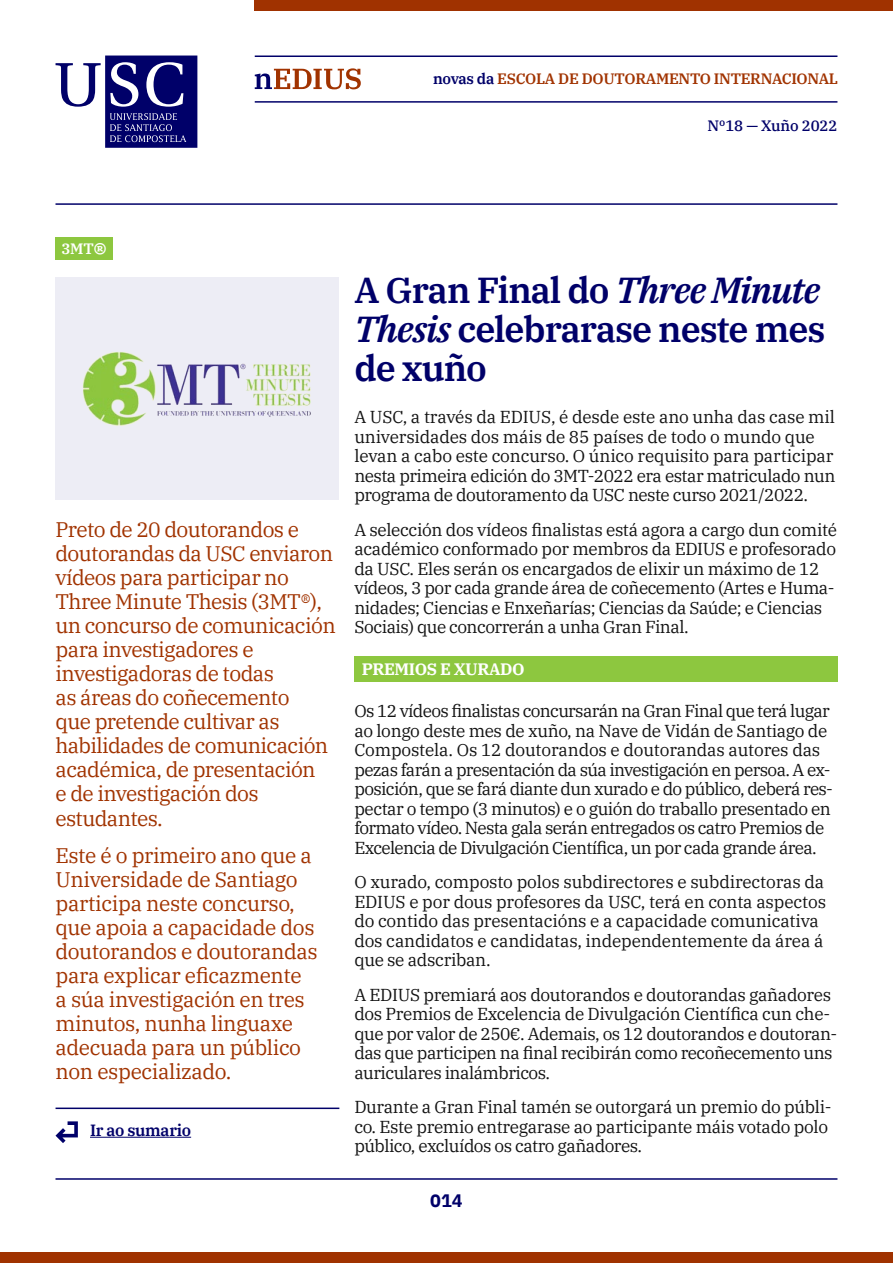
<style>
.page{position:relative;width:893px;height:1263px;background:#fff}
.page>*{position:absolute;margin:0;border:0;box-sizing:border-box;transform-origin:0 0}
.t1{font:600 36px/39px "IBM Plex Serif";letter-spacing:-.03em;color:#000069}
.t2{font:21px/24px "IBM Plex Serif";letter-spacing:-.03em;color:#a13300}
.t3{font:700 18px "IBM Plex Sans";color:#000069}
.t4{font:17.25px/19.5px "IBM Plex Serif";letter-spacing:-.02em;color:#121212}
.t5{font:17.25px/19.5px "IBM Plex Serif";letter-spacing:-.04em;color:#121212}
.t6{font:700 16.5px "IBM Plex Serif";letter-spacing:-.03em;color:#fff}
.t7{font:600 16.2px "IBM Plex Serif";letter-spacing:-.02em;color:#000069}
.t8{font:600 15px "IBM Plex Serif";letter-spacing:-.02em;color:#a13300}
.t9{font:500 15px "IBM Plex Serif";letter-spacing:-.01em;color:#000069}
.t10{font:600 15px "IBM Plex Serif";color:#fff}
.s1{color:#000069}
.s2{font-size:28.5px}
.s3{font-style:italic}
</style>
<div class="page">
<svg style="left:56px;top:56px;width:141px;height:92px"></svg>
<hr style="left:255px;top:56px;width:582px;height:1px;background:#000069">
<hr style="left:255px;top:101px;width:582px;height:2px;background:#000069">
<div style="left:255px;top:0;width:638px;height:10px;background:#a03200"></div>
<div style="left:0;top:1252px;width:893px;height:11px;background:#a03200"></div>
<hr style="left:56px;top:1178px;width:781px;height:2px;background:#000069">
<svg style="left:255px;top:68px;width:106px;height:21px"></svg>
<hr style="left:90px;top:1137px;width:101px;height:1px;background:#000069">
<hr style="left:56px;top:1107px;width:283px;height:2px;background:#000069">
<svg style="left:56px;top:1121px;width:22px;height:22px"></svg>
<hr style="left:56px;top:203px;width:781px;height:2px;background:#000069">
<div style="left:56px;top:277px;width:283px;height:223px;background:#ededf5"></div>
<div style="left:354px;top:656px;width:483px;height:25px;background:#8dc73f"></div>
<div style="left:56px;top:237px;width:57px;height:22px;background:#8dc73f"></div>
<p class="t8" style="left:433px;top:67px;width:407px"><span class="s1">novas da</span> ESCOLA DE DOUTORAMENTO INTERNACIONAL</p>
<p class="t9" style="left:708px;top:114px;width:131px">Nº18 — Xuño 2022</p>
<p class="t10" style="left:61px;top:237px;width:47px">3MT<span class="s2">®</span></p>
<p class="t2" style="left:56px;top:516px;width:282px">Preto de 20 doutorandos e doutorandas da USC enviaron vídeos para participar no<br>Three Minute Thesis (3MT®), un concurso de comunicación para investigadores e investigadoras de todas<br>as áreas do coñecemento<br>que pretende cultivar as habilidades de comunicación académica, de presentación<br>e de investigación dos estudantes.</p>
<p class="t2" style="left:56px;top:842px;width:264px">Este é o primeiro ano que a<br>Universidade de Santiago participa neste concurso, que apoia a capacidade dos doutorandos e doutorandas para explicar eficazmente a súa investigación en tres minutos, nunha linguaxe adecuada para un público non especializado.</p>
<p class="t7" style="left:90px;top:1118px;width:103px">Ir ao sumario</p>
<h1 class="t1" style="left:354px;top:268px;width:473px">A Gran Final do <span class="s3">Three Minute<br>Thesis</span> celebrarase neste mes de xuño</h1>
<p class="t4" style="left:354px;top:406px;width:482px">A USC, a través da EDIUS, é desde este ano unha das case mil universidades dos máis de 85 países de todo o mundo que levan a cabo este concurso. O único requisito para participar nesta primeira edición do 3MT-2022 era estar matriculado nun programa de doutoramento da USC neste curso 2021/2022.</p>
<p class="t4" style="left:354px;top:518px;width:484px">A selección dos vídeos finalistas está agora a cargo dun comité académico conformado por membros da EDIUS e profesorado da USC. Eles serán os encargados de elixir un máximo de 12 vídeos, 3 por cada grande área de coñecemento (Artes e Huma&shy;nidades; Ciencias e Enxeñarías; Ciencias da Saúde; e Ciencias Sociais) que concorrerán a unha Gran Final.</p>
<p class="t6" style="left:362px;top:656px;width:164px">PREMIOS E XURADO</p>
<p class="t5" style="left:354px;top:700px;width:480px">Os 12 vídeos finalistas concursarán na Gran Final que terá lugar ao longo deste mes de xuño, na Nave de Vidán de Santiago de Compostela. Os 12 doutorandos e doutorandas autores das pezas farán a presentación da súa investigación en persoa. A ex&shy;posición, que se fará diante dun xurado e do público, deberá res&shy;pectar o tempo (3 minutos) e o guión do traballo presentado en formato vídeo. Nesta gala serán entregados os catro Premios de Excelencia de Divulgación Científica, un por cada grande área.</p>
<p class="t4" style="left:354px;top:871px;width:473px">O xurado, composto polos subdirectores e subdirectoras da EDIUS e por dous profesores da USC, terá en conta aspectos do contido das presentacións e a capacidade comunicativa dos candidatos e candidatas, independentemente da área á que se adscriban.</p>
<p class="t4" style="left:354px;top:983px;width:484px">A EDIUS premiará aos doutorandos e doutorandas gañadores dos Premios de Excelencia de Divulgación Científica cun che&shy;que por valor de 250€. Ademais, os 12 doutorandos e doutoran&shy;das que participen na final recibirán como recoñecemento uns auriculares inalámbricos.</p>
<p class="t4" style="left:354px;top:1096px;width:479px">Durante a Gran Final tamén se outorgará un premio do públi&shy;co. Este premio entregarase ao participante máis votado polo público, excluídos os catro gañadores.</p>
<p class="t3" style="left:430px;top:1186px;width:34px">014</p>
</div>
